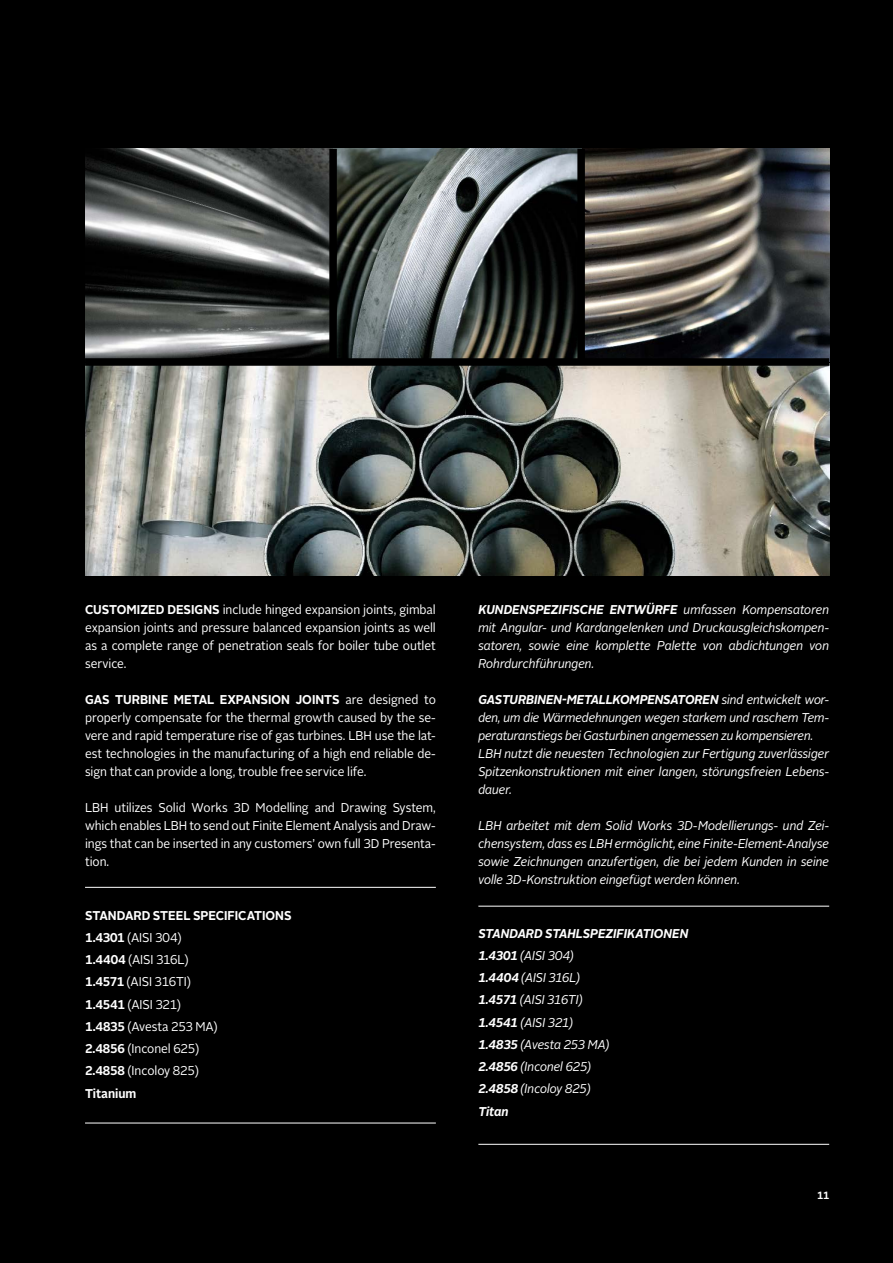
<style>
.page{position:relative;width:893px;height:1263px;background:#000}
.page>*{position:absolute;margin:0;border:0;box-sizing:border-box;transform-origin:0 0}
.t1{font:italic 12.75px/18px "Alright Sans";letter-spacing:-.015em;color:#fff;text-align:justify;scale:.94 1}
.t2{font:12.75px/18px "Alright Sans";letter-spacing:-.005em;color:#fff;text-align:justify;scale:.94 1}
.t3{font:700 12.75px/22.2px "Alright Sans";letter-spacing:-.005em;color:#fff;scale:.94 1}
.t4{font:700 10.5px "Alright Sans";color:#fff;scale:.94 1}
.s1{font-weight:700}
.s2{font-weight:400}
</style>
<div class="page">
<img style="left:85px;top:149px;width:244px;height:209px">
<img style="left:585px;top:149px;width:244px;height:209px">
<img style="left:85px;top:366px;width:744px;height:209px">
<svg style="left:337px;top:149px;width:240px;height:209px"></svg>
<hr style="left:85px;top:887px;width:351px;height:1px;background:#fff">
<hr style="left:85px;top:1123px;width:351px;height:1px;background:#fff">
<hr style="left:478px;top:906px;width:351px;height:1px;background:#fff">
<hr style="left:478px;top:1144px;width:351px;height:1px;background:#fff">
<p class="t2" style="left:85px;top:600px;width:375px"><span class="s1">CUSTOMIZED DESIGNS</span> include hinged expansion joints, gimbal expansion joints and pressure balanced expansion joints as well as a complete range of penetration seals for boiler tube outlet service.</p>
<p class="t2" style="left:85px;top:690px;width:375px"><span class="s1">GAS TURBINE METAL EXPANSION JOINTS</span> are designed to properly compensate for the thermal growth caused by the se&shy;vere and rapid temperature rise of gas turbines. LBH use the lat&shy;est technologies in the manufacturing of a high end reliable de&shy;sign that can provide a long, trouble free service life.</p>
<p class="t2" style="left:85px;top:798px;width:375px">LBH utilizes Solid Works 3D Modelling and Drawing System, which enables LBH to send out Finite Element Analysis and Draw&shy;ings that can be inserted in any customers’ own full 3D Presenta&shy;tion.</p>
<p class="t3" style="left:85px;top:904px;width:221px">STANDARD STEEL SPECIFICATIONS<br>1.4301 <span class="s2">(AISI 304)<br></span>1.4404 <span class="s2">(AISI 316L)<br></span>1.4571 <span class="s2">(AISI 316TI)<br></span>1.4541 <span class="s2">(AISI 321)<br></span>1.4835 <span class="s2">(Avesta 253 MA)<br></span>2.4856 <span class="s2">(Inconel 625)<br></span>2.4858 <span class="s2">(Incoloy 825)<br></span>Titanium</p>
<p class="t1" style="left:478px;top:600px;width:375px"><span class="s1">KUNDENSPEZIFISCHE ENTWÜRFE</span> umfassen Kompensatoren mit Angular- und Kardangelenken und Druckausgleichskompen&shy;satoren, sowie eine komplette Palette von abdichtungen von Rohrdurchführungen.</p>
<p class="t1" style="left:478px;top:690px;width:375px;text-align:left"><span class="s1">GASTURBINEN-METALLKOMPENSATOREN</span> sind entwickelt wor&shy;den, um die Wärmedehnungen wegen starkem und raschem Tem&shy;peraturanstiegs bei Gasturbinen angemessen zu kompensieren.<br>LBH nutzt die neuesten Technologien zur Fertigung zuverlässiger Spitzenkonstruktionen mit einer langen, störungsfreien Lebens&shy;dauer.</p>
<p class="t1" style="left:478px;top:816px;width:375px">LBH arbeitet mit dem Solid Works 3D-Modellierungs- und Zei&shy;chensystem, dass es LBH ermöglicht, eine Finite-Element-Analyse sowie Zeichnungen anzufertigen, die bei jedem Kunden in seine volle 3D-Konstruktion eingefügt werden können.</p>
<p class="t1" style="left:478px;top:922px;width:225px;line-height:22.2px;text-align:left"><span class="s1">STANDARD STAHLSPEZIFIKATIONEN<br>1.4301</span> (AISI 304)<br><span class="s1">1.4404</span> (AISI 316L)<br><span class="s1">1.4571</span> (AISI 316TI)<br><span class="s1">1.4541</span> (AISI 321)<br><span class="s1">1.4835</span> (Avesta 253 MA)<br><span class="s1">2.4856</span> (Inconel 625)<br><span class="s1">2.4858</span> (Incoloy 825)<br><span class="s1">Titan</span></p>
<p class="t4" style="left:817px;top:1187px;width:14px">11</p>
</div>
